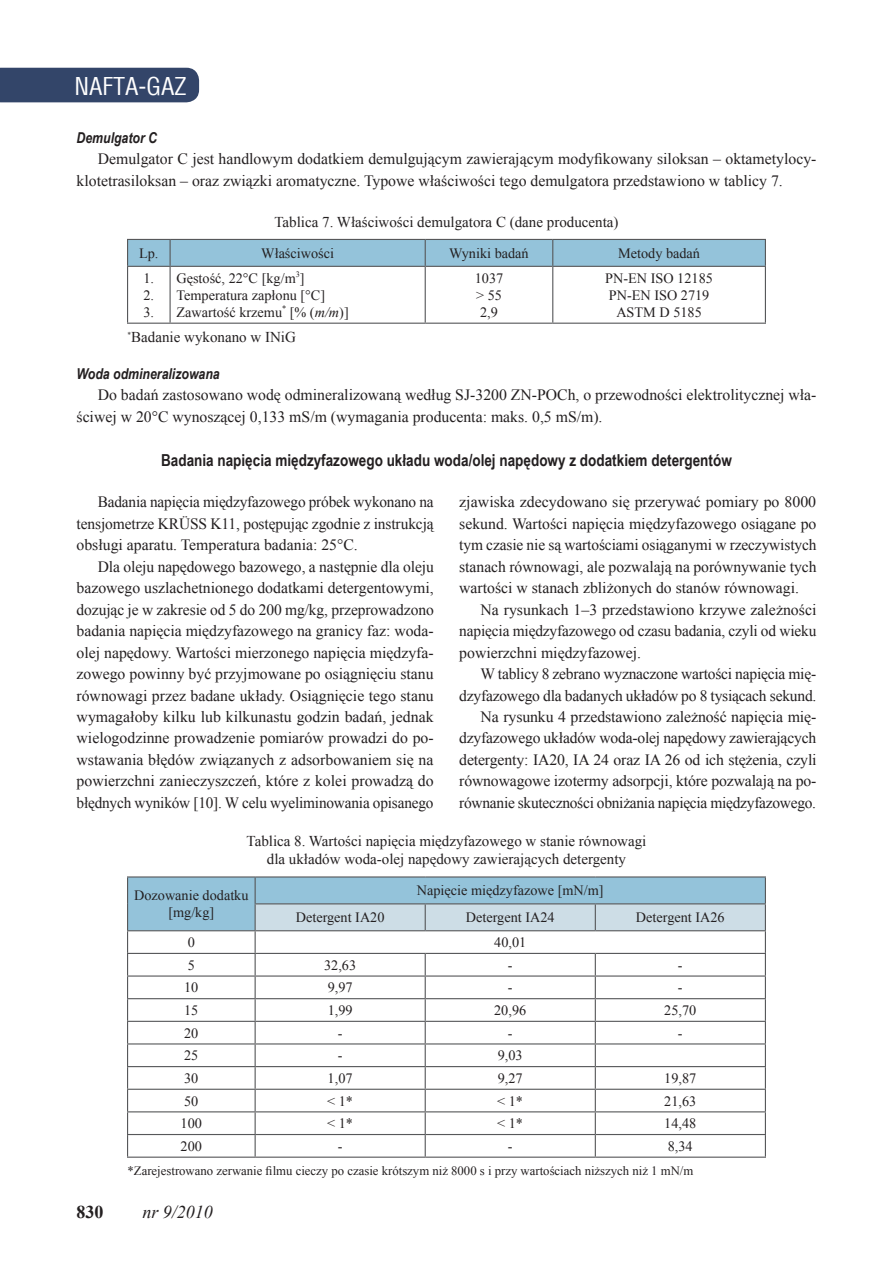
<style>
.page{position:relative;width:893px;height:1263px;background:#fff}
.page>*{position:absolute;margin:0;border:0;box-sizing:border-box;transform-origin:0 0}
.t1{font:24px "Switzerland Condensed";color:#fff}
.t2{font:italic 18px "Times New Roman";color:#231f20}
.t3{font:700 18px "Times New Roman";color:#231f20}
.t4{font:700 16.5px "Arial Narrow";color:#231f20}
.t5{font:15.75px/21.5px "Times New Roman";color:#231f20;text-align:justify}
.t6{font:15px/18px "Times New Roman";color:#231f20;text-align:center}
.t7{font:italic 700 15px "Arial Narrow";color:#231f20}
.t8{font:14.25px/17.1px "Times New Roman";color:#231f20;text-align:justify}
.t9{font:12.75px "Times New Roman";color:#231f20}
.s1{font-style:italic}
</style>
<div class="page">
<div style="left:0;top:68px;width:199px;height:34px;background:#334569"></div>
<svg style="left:128px;top:267px;width:637px;height:56px"></svg>
<hr style="left:552px;top:267px;width:1px;height:56px;background:#57585a">
<svg style="left:127px;top:239px;width:639px;height:27px;background:#90bdd2"></svg>
<hr style="left:127px;top:266px;width:43px;height:1px;background:#57585a">
<hr style="left:425px;top:266px;width:128px;height:1px;background:#57585a">
<hr style="left:553px;top:266px;width:213px;height:1px;background:#57585a">
<hr style="left:127px;top:267px;width:1px;height:56px;background:#57585a">
<hr style="left:765px;top:267px;width:1px;height:56px;background:#57585a">
<hr style="left:127px;top:323px;width:43px;height:1px;background:#57585a">
<hr style="left:425px;top:323px;width:128px;height:1px;background:#57585a">
<hr style="left:553px;top:323px;width:213px;height:1px;background:#57585a">
<hr style="left:170px;top:266px;width:255px;height:1px;background:#57585a">
<hr style="left:170px;top:267px;width:1px;height:56px;background:#57585a">
<hr style="left:425px;top:267px;width:1px;height:56px;background:#57585a">
<hr style="left:170px;top:323px;width:255px;height:1px;background:#57585a">
<hr style="left:127px;top:876px;width:128px;height:1px;background:#57585a">
<hr style="left:255px;top:876px;width:170px;height:1px;background:#57585a">
<hr style="left:425px;top:876px;width:170px;height:1px;background:#57585a">
<hr style="left:595px;top:876px;width:171px;height:1px;background:#57585a">
<svg style="left:127px;top:877px;width:639px;height:279px"></svg>
<hr style="left:127px;top:1156px;width:128px;height:2px;background:#57585a">
<hr style="left:255px;top:1156px;width:170px;height:2px;background:#57585a">
<hr style="left:425px;top:1156px;width:170px;height:2px;background:#57585a">
<hr style="left:595px;top:1156px;width:171px;height:2px;background:#57585a">
<h1 class="t1" style="left:74px;top:71px;width:114px">NAFTA-GAZ</h1>
<p class="t7" style="left:77px;top:126px;width:82px">Demulgator C</p>
<p class="t5" style="left:77px;top:148px;width:741px;text-indent:21px">Demulgator C jest handlowym dodatkiem demulgującym zawierającym modyfikowany siloksan – oktametylocy&shy;klotetrasiloksan – oraz związki aromatyczne. Typowe właściwości tego demulgatora przedstawiono w tablicy 7.</p>
<p class="t6" style="left:274px;top:212px;width:345px">Tablica 7. Właściwości demulgatora C (dane producenta)</p>
<p class="t8" style="left:139px;top:244px;width:21px">Lp.</p>
<p class="t8" style="left:261px;top:244px;width:74px">Właściwości</p>
<p class="t8" style="left:449px;top:244px;width:81px">Wyniki badań</p>
<p class="t8" style="left:618px;top:244px;width:83px">Metody badań</p>
<p class="t8" style="left:143px;top:269px;width:12px">1.<br>2.<br>3.</p>
<p class="t8" style="left:176px;top:269px;width:174px;text-align:left">Gęstość, 22°C [kg/m<sup>3</sup>]<br>Temperatura zapłonu [°C]<br>Zawartość krzemu<sup>*</sup> [% (<span class="s1">m/m</span>)]</p>
<p class="t8" style="left:475px;top:269px;width:30px">1037 &gt; 55<br>2,9</p>
<p class="t8" style="left:605px;top:269px;width:109px;text-align:center">PN-EN ISO 12185<br>PN-EN ISO 2719<br>ASTM D 5185</p>
<p class="t6" style="left:128px;top:328px;width:170px"><sup>*</sup>Badanie wykonano w INiG</p>
<p class="t7" style="left:77px;top:362px;width:145px">Woda odmineralizowana</p>
<p class="t5" style="left:77px;top:384px;width:741px;text-indent:21px">Do badań zastosowano wodę odmineralizowaną według SJ-3200 ZN-POCh, o przewodności elektrolitycznej wła&shy;ściwej w 20°C wynoszącej 0,133 mS/m (wymagania producenta: maks. 0,5 mS/m).</p>
<p class="t4" style="left:161px;top:447px;width:572px">Badania napięcia międzyfazowego układu woda/olej napędowy z dodatkiem detergentów</p>
<p class="t5" style="left:459px;top:491px;width:359px">zjawiska zdecydowano się przerywać pomiary po 8000 sekund. Wartości napięcia międzyfazowego osiągane po tym czasie nie są wartościami osiąganymi w rzeczywistych stanach równowagi, ale pozwalają na porównywanie tych wartości w stanach zbliżonych do stanów równowagi.</p>
<p class="t5" style="left:459px;top:598px;width:359px;text-indent:21px">Na rysunkach 1–3 przedstawiono krzywe zależności napięcia międzyfazowego od czasu badania, czyli od wieku powierzchni międzyfazowej.</p>
<p class="t5" style="left:459px;top:663px;width:359px;text-align:right">W tablicy 8 zebrano wyznaczone wartości napięcia mię&shy;dzyfazowego dla badanych układów po 8 tysiącach sekund.<br>Na rysunku 4 przedstawiono zależność napięcia mię&shy;dzyfazowego układów woda-olej napędowy zawierających detergenty: IA20, IA 24 oraz IA 26 od ich stężenia, czyli równowagowe izotermy adsorpcji, które pozwalają na po&shy;równanie skuteczności obniżania napięcia międzyfazowego.</p>
<p class="t6" style="left:247px;top:832px;width:401px">Tablica 8. Wartości napięcia międzyfazowego w stanie równowagi dla układów woda-olej napędowy zawierających detergenty</p>
<p class="t8" style="left:134px;top:887px;width:116px;text-align:center">Dozowanie dodatku [mg/kg]</p>
<p class="t8" style="left:417px;top:882px;width:188px">Napięcie międzyfazowe [mN/m]</p>
<p class="t5" style="left:77px;top:491px;width:359px;text-indent:21px">Badania napięcia międzyfazowego próbek wykonano na tensjometrze KRÜSS K11, postępując zgodnie z instrukcją obsługi aparatu. Temperatura badania: 25°C.</p>
<p class="t5" style="left:77px;top:555px;width:359px;text-indent:21px">Dla oleju napędowego bazowego, a następnie dla oleju bazowego uszlachetnionego dodatkami detergentowymi, dozując je w zakresie od 5 do 200 mg/kg, przeprowadzono badania napięcia międzyfazowego na granicy faz: woda&shy;olej napędowy. Wartości mierzonego napięcia międzyfa&shy;zowego powinny być przyjmowane po osiągnięciu stanu równowagi przez badane układy. Osiągnięcie tego stanu wymagałoby kilku lub kilkunastu godzin badań, jednak wielogodzinne prowadzenie pomiarów prowadzi do po&shy;wstawania błędów związanych z adsorbowaniem się na powierzchni zanieczyszczeń, które z kolei prowadzą do błędnych wyników [10]. W celu wyeliminowania opisanego</p>
<p class="t8" style="left:296px;top:909px;width:90px">Detergent IA20</p>
<p class="t8" style="left:466px;top:909px;width:90px">Detergent IA24</p>
<p class="t8" style="left:636px;top:909px;width:90px">Detergent IA26</p>
<p class="t8" style="left:188px;top:933px;width:9px">0</p>
<p class="t8" style="left:494px;top:933px;width:34px">40,01</p>
<p class="t8" style="left:188px;top:956px;width:9px">5</p>
<p class="t8" style="left:324px;top:956px;width:34px">32,63</p>
<p class="t8" style="left:508px;top:956px;width:6px">-</p>
<p class="t8" style="left:678px;top:956px;width:6px">-</p>
<p class="t8" style="left:184px;top:979px;width:16px">10</p>
<p class="t8" style="left:328px;top:979px;width:26px">9,97</p>
<p class="t8" style="left:508px;top:979px;width:6px">-</p>
<p class="t8" style="left:678px;top:979px;width:6px">-</p>
<p class="t8" style="left:184px;top:1001px;width:16px">15</p>
<p class="t8" style="left:328px;top:1001px;width:26px">1,99</p>
<p class="t8" style="left:494px;top:1001px;width:34px">20,96</p>
<p class="t8" style="left:664px;top:1001px;width:34px">25,70</p>
<p class="t8" style="left:184px;top:1024px;width:16px">20</p>
<p class="t8" style="left:338px;top:1024px;width:6px">-</p>
<p class="t8" style="left:508px;top:1024px;width:6px">-</p>
<p class="t8" style="left:678px;top:1024px;width:6px">-</p>
<p class="t8" style="left:184px;top:1047px;width:16px">25</p>
<p class="t8" style="left:338px;top:1047px;width:6px">-</p>
<p class="t8" style="left:498px;top:1047px;width:26px">9,03</p>
<p class="t8" style="left:184px;top:1069px;width:16px">30</p>
<p class="t8" style="left:328px;top:1069px;width:26px">1,07</p>
<p class="t8" style="left:498px;top:1069px;width:26px">9,27</p>
<p class="t8" style="left:664px;top:1069px;width:34px">19,87</p>
<p class="t8" style="left:184px;top:1092px;width:16px">50</p>
<p class="t8" style="left:327px;top:1092px;width:27px">&lt; 1*</p>
<p class="t8" style="left:497px;top:1092px;width:27px">&lt; 1*</p>
<p class="t8" style="left:664px;top:1092px;width:34px">21,63</p>
<p class="t8" style="left:181px;top:1115px;width:23px">100</p>
<p class="t8" style="left:327px;top:1115px;width:27px">&lt; 1*</p>
<p class="t8" style="left:497px;top:1115px;width:27px">&lt; 1*</p>
<p class="t8" style="left:664px;top:1115px;width:34px">14,48</p>
<p class="t8" style="left:181px;top:1137px;width:23px">200</p>
<p class="t8" style="left:338px;top:1137px;width:6px">-</p>
<p class="t8" style="left:508px;top:1137px;width:6px">-</p>
<p class="t8" style="left:668px;top:1137px;width:26px">8,34</p>
<p class="t9" style="left:128px;top:1162px;width:567px">*Zarejestrowano zerwanie filmu cieczy po czasie krótszym niż 8000 s i przy wartościach niższych niż 1 mN/m</p>
<p class="t3" style="left:77px;top:1199px;width:28px">830</p>
<p class="t2" style="left:142px;top:1200px;width:72px">nr 9/2010</p>
</div>
